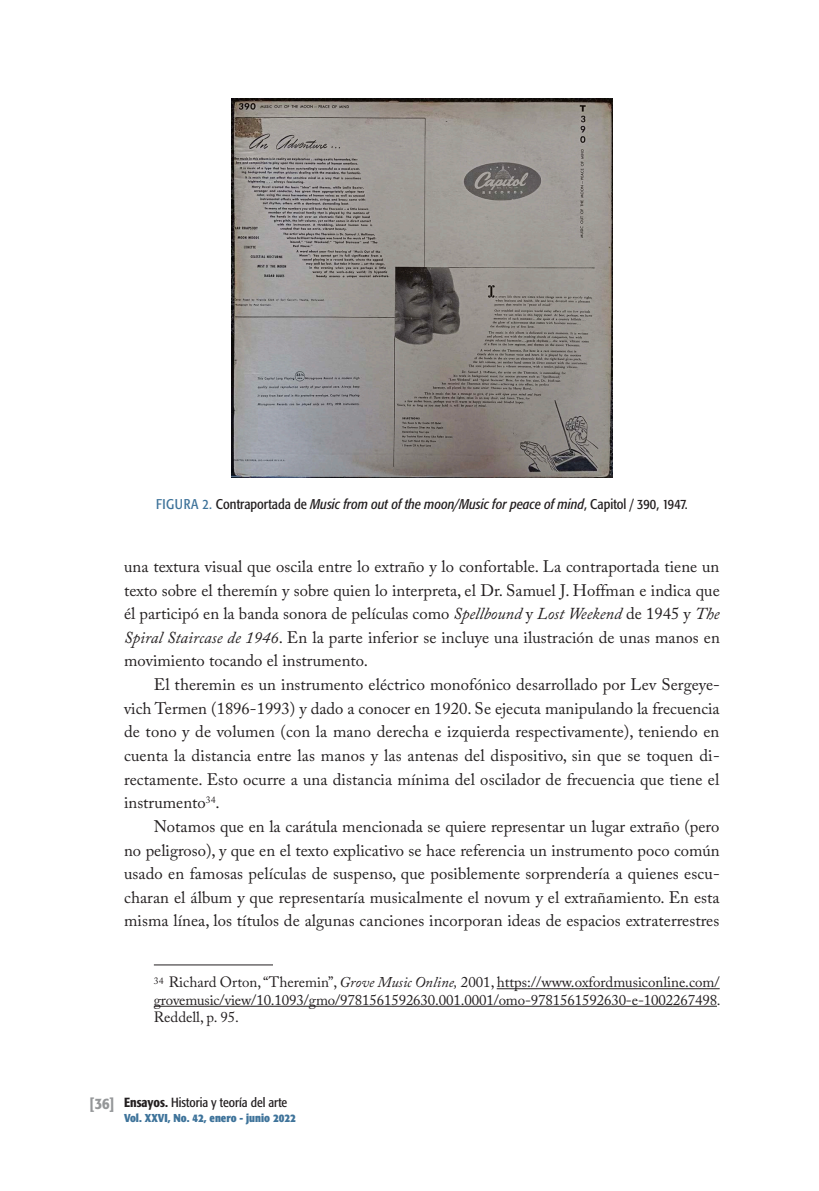
<style>
.page{position:relative;width:819px;height:1191px;background:#fff}
.page>*{position:absolute;margin:0;border:0;box-sizing:border-box;transform-origin:0 0}
.ART_Texto{font:16.62px/23.6px "Adobe Caslon Pro";letter-spacing:.005em;color:#231f20;text-align:justify}
.ART_notas_filete{font:14.88px/17.5px "Adobe Caslon Pro";letter-spacing:-.01em;color:#231f20;text-align:justify}
.ART_Pie_de_foto{font:italic condensed 14px "Formata";color:#231f20}
.t1{font:condensed 13.12px "Formata";color:#231f20}
.t2{font:700 condensed 11.38px "Formata";color:#3e739a}
.s1{font-style:normal;color:#3e739a}
.s2{font-style:normal}
.s3{font-style:italic}
.s4{font-weight:500;font-size:15.75px;color:#949698}
.s5{font-weight:500}
</style>
<div class="page">
<hr style="left:154px;top:964px;width:119px;height:1px;background:#231f20">
<hr style="left:496px;top:988px;width:223px;height:1px;background:#231f20">
<hr style="left:154px;top:1006px;width:563px;height:1px;background:#231f20">
<img style="left:231px;top:99px;width:381px;height:378px">
<p class="ART_Pie_de_foto" style="left:156px;top:495px;width:533px"><span class="s1">FIGURA 2.</span> <span class="s2">Contraportada de</span> Music from out of the moon/Music for peace of mind<span class="s2">, Capitol / 390, 1947.</span></p>
<p class="ART_Texto" style="left:124px;top:554px;width:597px">una textura visual que oscila entre lo extraño y lo confortable. La contraportada tiene un texto sobre el theremín y sobre quien lo interpreta, el Dr. Samuel J. Hoffman e indica que él participó en la banda sonora de películas como <span class="s3">Spellbound</span> y <span class="s3">Lost Weekend</span> de 1945 y <span class="s3">The Spiral Staircase de 1946</span>. En la parte inferior se incluye una ilustración de unas manos en movimiento tocando el instrumento.</p>
<p class="ART_Texto" style="left:124px;top:672px;width:597px;text-indent:30px">El theremin es un instrumento eléctrico monofónico desarrollado por Lev Sergeye&shy;vich Termen (1896-1993) y dado a conocer en 1920. Se ejecuta manipulando la frecuencia de tono y de volumen (con la mano derecha e izquierda respectivamente), teniendo en cuenta la distancia entre las manos y las antenas del dispositivo, sin que se toquen di&shy;rectamente. Esto ocurre a una distancia mínima del oscilador de frecuencia que tiene el instrumento<sup>34</sup>.</p>
<p class="ART_Texto" style="left:124px;top:814px;width:597px;text-indent:30px">Notamos que en la carátula mencionada se quiere representar un lugar extraño (pero no peligroso), y que en el texto explicativo se hace referencia un instrumento poco común usado en famosas películas de suspenso, que posiblemente sorprendería a quienes escu&shy;charan el álbum y que representaría musicalmente el novum y el extrañamiento. En esta misma línea, los títulos de algunas canciones incorporan ideas de espacios extraterrestres</p>
<p class="ART_notas_filete" style="left:154px;top:973px;width:568px"><sup>34</sup> Richard Orton, “Theremin”, <span class="s3">Grove Music Online,</span> 2001, https://www.oxfordmusiconline.com/ grovemusic/view/10.1093/gmo/9781561592630.001.0001/omo-9781561592630-e-1002267498.<br>Reddell, p. 95.</p>
<p class="t1" style="left:89px;top:1094px;width:199px"><span class="s4">[36]</span> <span class="s5">Ensayos.</span> Historia y teoría del arte</p>
<p class="t2" style="left:124px;top:1111px;width:173px">Vol. XXVI, No. 42, enero - junio 2022</p>
</div>
